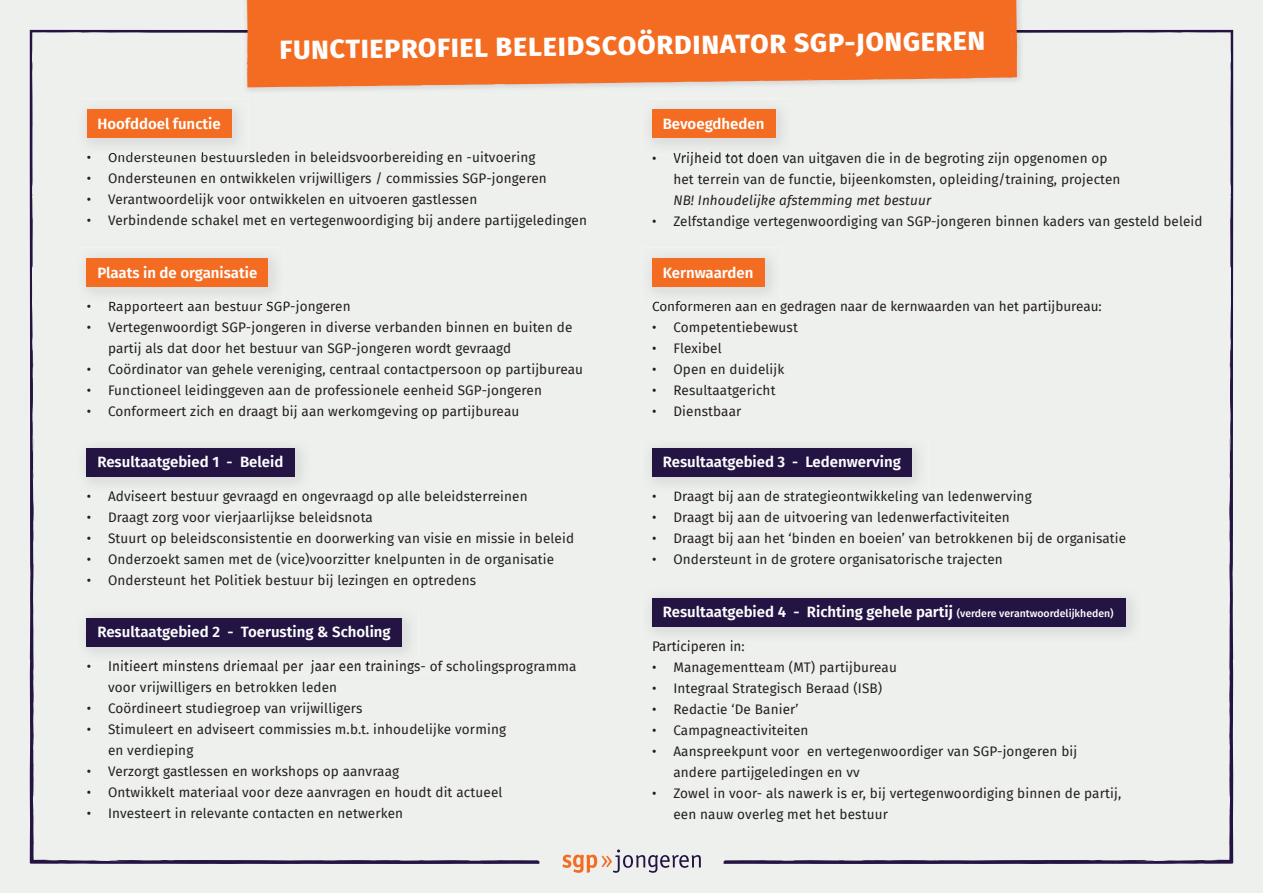
<style>
.page{position:relative;width:1263px;height:893px;background:#eef0ed}
.page>*{position:absolute;margin:0;border:0;box-sizing:border-box;transform-origin:0 0}
.t1{font:800 26.55px "Fira Sans";color:#fff}
.t2{font:600 15px "Fira Sans";color:#fff}
.t3{font:13.5px/21px "Fira Sans";letter-spacing:.01em;color:#231f20}
.t4{font:italic 13.5px "Fira Sans";letter-spacing:.01em;color:#231f20}
.s1{font-weight:500;font-size:10.5px}
</style>
<div class="page">
<div style="left:30px;top:30px;width:1203px;height:834px;background:#eef0ed"></div>
<svg style="left:1232px;top:59px;width:1px;height:15px"></svg>
<svg style="left:1230px;top:384px;width:1px;height:25px"></svg>
<svg style="left:1229px;top:471px;width:2px;height:20px"></svg>
<svg style="left:1229px;top:621px;width:1px;height:17px"></svg>
<svg style="left:33px;top:471px;width:1px;height:20px"></svg>
<img style="left:241px;top:0;width:783px;height:94px">
<div style="left:245px;top:0;width:772px;height:87px;background:#f36c21"></div>
<svg style="left:993px;top:78px;width:21px;height:1px"></svg>
<svg style="left:800px;top:78px;width:9px;height:2px"></svg>
<img style="left:76px;top:99px;width:172px;height:56px">
<img style="left:109px;top:152px;width:139px;height:3px">
<div style="left:87px;top:109px;width:144px;height:29px;background:#f36c21"></div>
<img style="left:76px;top:437px;width:236px;height:57px">
<img style="left:108px;top:490px;width:204px;height:4px">
<div style="left:87px;top:448px;width:208px;height:29px;background:#241444"></div>
<img style="left:641px;top:437px;width:287px;height:57px">
<img style="left:675px;top:490px;width:253px;height:4px">
<div style="left:652px;top:448px;width:259px;height:29px;background:#241444"></div>
<img style="left:641px;top:587px;width:502px;height:57px">
<img style="left:653px;top:640px;width:91px;height:4px">
<div style="left:652px;top:598px;width:474px;height:29px;background:#241444"></div>
<img style="left:76px;top:607px;width:343px;height:56px">
<img style="left:109px;top:660px;width:310px;height:3px">
<div style="left:87px;top:618px;width:315px;height:29px;background:#241444"></div>
<img style="left:641px;top:99px;width:151px;height:56px">
<img style="left:673px;top:152px;width:119px;height:3px">
<div style="left:652px;top:109px;width:123px;height:29px;background:#f36c21"></div>
<img style="left:76px;top:247px;width:209px;height:57px">
<img style="left:109px;top:301px;width:176px;height:3px">
<div style="left:87px;top:258px;width:181px;height:29px;background:#f36c21"></div>
<img style="left:641px;top:247px;width:141px;height:57px">
<img style="left:653px;top:301px;width:129px;height:3px">
<div style="left:652px;top:258px;width:113px;height:29px;background:#f36c21"></div>
<svg style="left:562px;top:849px;width:139px;height:24px;background:#d3c4c1"></svg>
<p class="t2" style="left:97px;top:111px;width:125px">Hoofddoel functie</p>
<h1 class="t1" style="left:279px;top:28px;width:707px;rotate:-1deg">FUNCTIEPROFIEL BELEIDSCOÖRDINATOR SGP-JONGEREN</h1>
<p class="t2" style="left:663px;top:111px;width:103px">Bevoegdheden</p>
<p class="t3" style="left:87px;top:147px;width:450px">• Ondersteunen bestuursleden in beleidsvoorbereiding en -uitvoering</p>
<p class="t3" style="left:87px;top:168px;width:461px">• Ondersteunen en ontwikkelen vrijwilligers / commissies SGP-jongeren</p>
<p class="t3" style="left:87px;top:189px;width:392px">• Verantwoordelijk voor ontwikkelen en uitvoeren gastlessen</p>
<p class="t3" style="left:87px;top:210px;width:502px">• Verbindende schakel met en vertegenwoordiging bij andere partijgeledingen</p>
<p class="t3" style="left:673px;top:147px;width:449px;text-indent:-21px">• Vrijheid tot doen van uitgaven die in de begroting zijn opgenomen op het terrein van de functie, bijeenkomsten, opleiding/training, projecten</p>
<p class="t4" style="left:673px;top:190px;width:259px">NB! Inhoudelijke afstemming met bestuur</p>
<p class="t3" style="left:652px;top:210px;width:552px">• Zelfstandige vertegenwoordiging van SGP-jongeren binnen kaders van gesteld beleid</p>
<p class="t2" style="left:97px;top:260px;width:161px">Plaats in de organisatie</p>
<p class="t2" style="left:663px;top:260px;width:92px">Kernwaarden</p>
<p class="t3" style="left:87px;top:296px;width:265px">• Rapporteert aan bestuur SGP-jongeren</p>
<p class="t3" style="left:108px;top:317px;width:466px;text-indent:-21px">• Vertegenwoordigt SGP-jongeren in diverse verbanden binnen en buiten de partij als dat door het bestuur van SGP-jongeren wordt gevraagd</p>
<p class="t3" style="left:87px;top:359px;width:498px">• Coördinator van gehele vereniging, centraal contactpersoon op partijbureau</p>
<p class="t3" style="left:87px;top:380px;width:457px">• Functioneel leidinggeven aan de professionele eenheid SGP-jongeren</p>
<p class="t3" style="left:87px;top:401px;width:434px">• Conformeert zich en draagt bij aan werkomgeving op partijbureau</p>
<p class="t3" style="left:652px;top:296px;width:451px">Conformeren aan en gedragen naar de kernwaarden van het partijbureau:</p>
<p class="t3" style="left:652px;top:317px;width:147px">• Competentiebewust</p>
<p class="t3" style="left:652px;top:338px;width:71px">• Flexibel</p>
<p class="t3" style="left:652px;top:359px;width:134px">• Open en duidelijk</p>
<p class="t3" style="left:652px;top:380px;width:125px">• Resultaatgericht</p>
<p class="t3" style="left:652px;top:401px;width:91px">• Dienstbaar</p>
<p class="t2" style="left:97px;top:449px;width:187px">Resultaatgebied 1 - Beleid</p>
<p class="t2" style="left:663px;top:450px;width:240px">Resultaatgebied 3 - Ledenwerving</p>
<p class="t3" style="left:87px;top:485px;width:442px">• Adviseert bestuur gevraagd en ongevraagd op alle beleidsterreinen</p>
<p class="t3" style="left:87px;top:506px;width:288px">• Draagt zorg voor vierjaarlijkse beleidsnota</p>
<p class="t3" style="left:87px;top:527px;width:489px">• Stuurt op beleidsconsistentie en doorwerking van visie en missie in beleid</p>
<p class="t3" style="left:87px;top:548px;width:469px">• Onderzoekt samen met de (vice)voorzitter knelpunten in de organisatie</p>
<p class="t3" style="left:87px;top:569px;width:391px">• Ondersteunt het Politiek bestuur bij lezingen en optredens</p>
<p class="t2" style="left:97px;top:619px;width:295px">Resultaatgebied 2 - Toerusting &amp; Scholing</p>
<p class="t3" style="left:108px;top:655px;width:470px;text-indent:-21px">• Initieert minstens driemaal per jaar een trainings- of scholingsprogramma voor vrijwilligers en betrokken leden</p>
<p class="t3" style="left:87px;top:697px;width:277px">• Coördineert studiegroep van vrijwilligers</p>
<p class="t3" style="left:108px;top:718px;width:400px;text-indent:-21px">• Stimuleert en adviseert commissies m.b.t. inhoudelijke vorming en verdieping</p>
<p class="t3" style="left:87px;top:760px;width:314px">• Verzorgt gastlessen en workshops op aanvraag</p>
<p class="t3" style="left:87px;top:781px;width:417px">• Ontwikkelt materiaal voor deze aanvragen en houdt dit actueel</p>
<p class="t3" style="left:87px;top:802px;width:318px">• Investeert in relevante contacten en netwerken</p>
<p class="t3" style="left:652px;top:485px;width:381px">• Draagt bij aan de strategieontwikkeling van ledenwerving</p>
<p class="t3" style="left:652px;top:506px;width:359px">• Draagt bij aan de uitvoering van ledenwerfactiviteiten</p>
<p class="t3" style="left:652px;top:527px;width:476px">• Draagt bij aan het ‘binden en boeien’ van betrokkenen bij de organisatie</p>
<p class="t3" style="left:652px;top:548px;width:352px">• Ondersteunt in de grotere organisatorische trajecten</p>
<p class="t2" style="left:663px;top:599px;width:452px">Resultaatgebied 4 - Richting gehele partij <span class="s1">(verdere verantwoordelijkheden)</span></p>
<p class="t3" style="left:652px;top:635px;width:94px">Participeren in:</p>
<p class="t3" style="left:652px;top:656px;width:246px">• Managementteam (MT) partijbureau</p>
<p class="t3" style="left:652px;top:677px;width:232px">• Integraal Strategisch Beraad (ISB)</p>
<p class="t3" style="left:652px;top:698px;width:148px">• Redactie ‘De Banier’</p>
<p class="t3" style="left:652px;top:719px;width:158px">• Campagneactiviteiten</p>
<p class="t3" style="left:673px;top:740px;width:405px;text-indent:-21px">• Aanspreekpunt voor en vertegenwoordiger van SGP-jongeren bij andere partijgeledingen en vv</p>
<p class="t3" style="left:673px;top:782px;width:449px;text-indent:-21px">• Zowel in voor- als nawerk is er, bij vertegenwoordiging binnen de partij, een nauw overleg met het bestuur</p>
</div>
